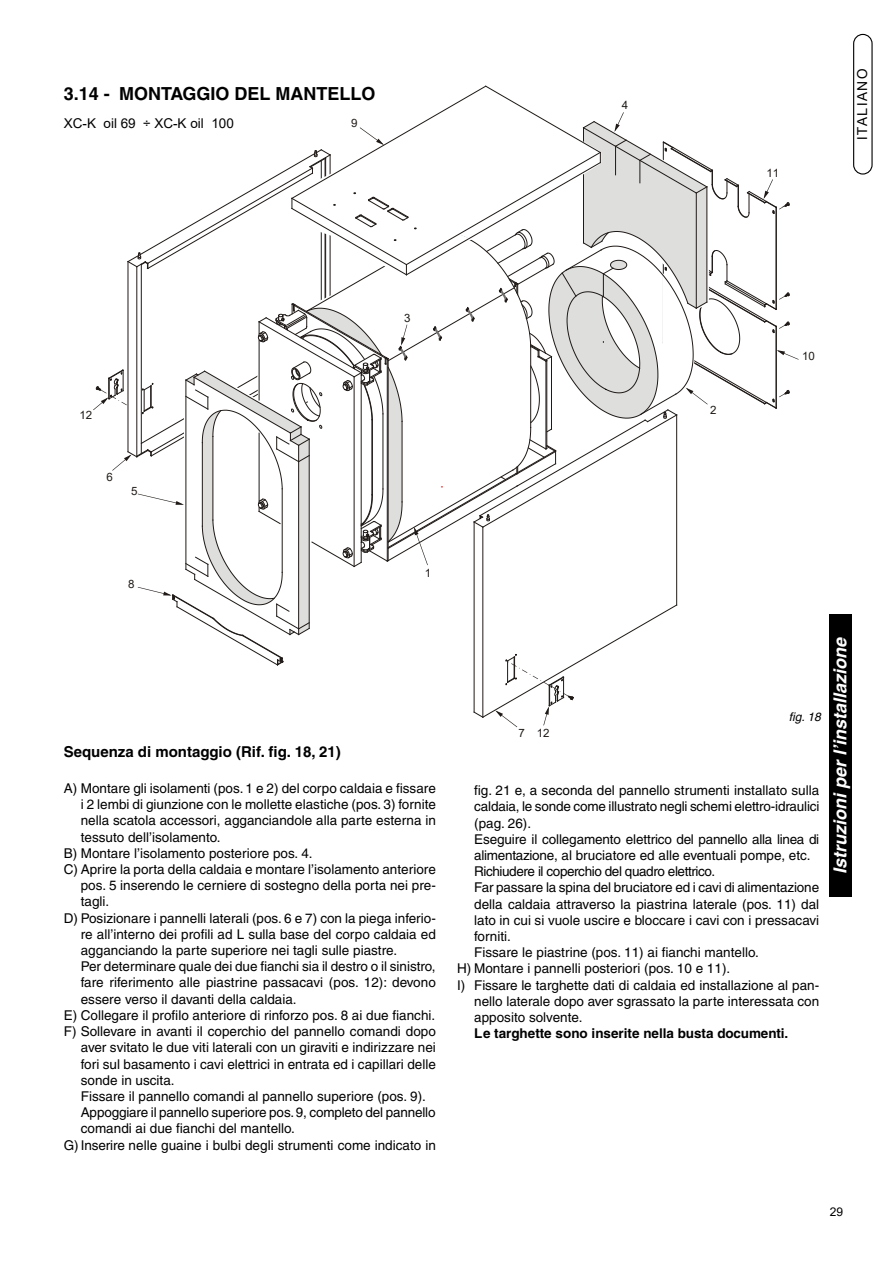
<style>
.page{position:relative;width:893px;height:1263px;background:#fff}
.page>*{position:absolute;margin:0;border:0;box-sizing:border-box;transform-origin:0 0}
.t1{font:italic 700 18px "Helvetica";color:#fff}
.t2{font:700 18px "Helvetica";color:#000}
.t3{font:700 15px "Helvetica";color:#000}
.t4{font:13.8px "Helvetica Neue";letter-spacing:.12em;color:#000}
.t5{font:13.5px "Helvetica";color:#000}
.t6{font:700 13.5px "Helvetica";color:#000}
.t7{font:13.5px "Helvetica";letter-spacing:-.03em;color:#000}
.t8{font:13.5px "Arial";color:#000}
.t9{font:italic 12px "Helvetica";color:#000}
.t10{font:12px "Arial";color:#000}
.t11{font:11.4px "Arial";color:#1f1a17}
</style>
<div class="page">
<div style="left:829px;top:614px;width:23px;height:283px;background:#000"></div>
<div style="left:853px;top:34px;width:20px;height:141px;border:1px solid #000;border-radius:9px"></div>
<svg style="left:93px;top:85px;width:706px;height:642px"></svg>
<h1 class="t2" style="left:64px;top:83px;width:313px">3.14 - MONTAGGIO DEL MANTELLO</h1>
<p class="t8" style="left:64px;top:114px;width:172px">XC-K oil 69 ÷ XC-K oil 100</p>
<p class="t11" style="left:351px;top:115px;width:8px">9</p>
<p class="t11" style="left:622px;top:98px;width:8px">4</p>
<p class="t11" style="left:767px;top:165px;width:14px">11</p>
<p class="t4" style="left:854px;top:140px;width:73px;rotate:-90deg">ITALIANO</p>
<p class="t11" style="left:80px;top:407px;width:14px">12</p>
<p class="t11" style="left:106px;top:469px;width:8px">6</p>
<p class="t11" style="left:131px;top:483px;width:8px">5</p>
<p class="t11" style="left:404px;top:310px;width:8px">3</p>
<p class="t11" style="left:710px;top:402px;width:8px">2</p>
<p class="t11" style="left:802px;top:348px;width:14px">10</p>
<p class="t11" style="left:128px;top:576px;width:8px">8</p>
<p class="t11" style="left:425px;top:566px;width:8px">1</p>
<p class="t3" style="left:64px;top:743px;width:278px">Sequenza di montaggio (Rif. fig. 18, 21)</p>
<p class="t5" style="left:64px;top:780px;width:374px">A) Montare gli isolamenti (pos. 1 e 2) del corpo caldaia e fissare</p>
<p class="t5" style="left:81px;top:797px;width:357px">i 2 lembi di giunzione con le mollette elastiche (pos. 3) fornite</p>
<p class="t5" style="left:81px;top:813px;width:357px">nella scatola accessori, agganciandole alla parte esterna in</p>
<p class="t5" style="left:81px;top:829px;width:141px">tessuto dell’isolamento.</p>
<p class="t5" style="left:64px;top:845px;width:250px">B) Montare l’isolamento posteriore pos. 4.</p>
<p class="t5" style="left:64px;top:861px;width:374px">C) Aprire la porta della caldaia e montare l’isolamento anteriore</p>
<p class="t5" style="left:81px;top:878px;width:356px">pos. 5 inserendo le cerniere di sostegno della porta nei pre-</p>
<p class="t5" style="left:81px;top:894px;width:30px">tagli.</p>
<p class="t5" style="left:64px;top:910px;width:374px">D) Posizionare i pannelli laterali (pos. 6 e 7) con la piega inferio-</p>
<p class="t5" style="left:81px;top:926px;width:357px">re all’interno dei profili ad L sulla base del corpo caldaia ed</p>
<p class="t5" style="left:81px;top:942px;width:318px">agganciando la parte superiore nei tagli sulle piastre.</p>
<p class="t5" style="left:81px;top:959px;width:356px">Per determinare quale dei due fianchi sia il destro o il sinistro,</p>
<p class="t5" style="left:81px;top:975px;width:357px">fare riferimento alle piastrine passacavi (pos. 12): devono</p>
<p class="t5" style="left:81px;top:991px;width:217px">essere verso il davanti della caldaia.</p>
<p class="t5" style="left:64px;top:1007px;width:373px">E) Collegare il profilo anteriore di rinforzo pos. 8 ai due fianchi.</p>
<p class="t5" style="left:64px;top:1023px;width:374px">F) Sollevare in avanti il coperchio del pannello comandi dopo</p>
<p class="t5" style="left:81px;top:1040px;width:357px">aver svitato le due viti laterali con un giraviti e indirizzare nei</p>
<p class="t5" style="left:81px;top:1056px;width:357px">fori sul basamento i cavi elettrici in entrata ed i capillari delle</p>
<p class="t5" style="left:81px;top:1072px;width:95px">sonde in uscita.</p>
<p class="t5" style="left:81px;top:1088px;width:347px">Fissare il pannello comandi al pannello superiore (pos. 9).</p>
<p class="t5" style="left:81px;top:1104px;width:356px">Appoggiare il pannello superiore pos. 9, completo del pannello</p>
<p class="t5" style="left:81px;top:1121px;width:216px">comandi ai due fianchi del mantello.</p>
<p class="t5" style="left:64px;top:1137px;width:374px">G)Inserire nelle guaine i bulbi degli strumenti come indicato in</p>
<p class="t11" style="left:518px;top:725px;width:33px">7 12</p>
<p class="t9" style="left:789px;top:710px;width:33px">fig. 18</p>
<p class="t5" style="left:474px;top:782px;width:347px">fig. 21 e, a seconda del pannello strumenti installato sulla</p>
<p class="t5" style="left:474px;top:799px;width:347px">caldaia, le sonde come illustrato negli schemi elettro-idraulici</p>
<p class="t5" style="left:474px;top:815px;width:58px">(pag. 26).</p>
<p class="t5" style="left:474px;top:831px;width:347px">Eseguire il collegamento elettrico del pannello alla linea di</p>
<p class="t5" style="left:474px;top:847px;width:338px">alimentazione, al bruciatore ed alle eventuali pompe, etc.</p>
<p class="t7" style="left:474px;top:863px;width:243px">Richiudere il coperchio del quadro elettrico.</p>
<p class="t5" style="left:474px;top:880px;width:346px">Far passare la spina del bruciatore ed i cavi di alimentazione</p>
<p class="t5" style="left:474px;top:896px;width:347px">della caldaia attraverso la piastrina laterale (pos. 11) dal</p>
<p class="t5" style="left:474px;top:912px;width:347px">lato in cui si vuole uscire e bloccare i cavi con i pressacavi</p>
<p class="t5" style="left:474px;top:928px;width:38px">forniti.</p>
<p class="t5" style="left:474px;top:944px;width:286px">Fissare le piastrine (pos. 11) ai fianchi mantello.</p>
<p class="t5" style="left:457px;top:961px;width:275px">H) Montare i pannelli posteriori (pos. 10 e 11).</p>
<p class="t5" style="left:457px;top:977px;width:364px">I) Fissare le targhette dati di caldaia ed installazione al pan-</p>
<p class="t5" style="left:474px;top:993px;width:347px">nello laterale dopo aver sgrassato la parte interessata con</p>
<p class="t5" style="left:474px;top:1009px;width:110px">apposito solvente.</p>
<p class="t6" style="left:474px;top:1025px;width:315px">Le targhette sono inserite nella busta documenti.</p>
<h1 class="t1" style="left:829px;top:874px;width:239px;rotate:-90deg">Istruzioni per l’installazione</h1>
<p class="t10" style="left:830px;top:1204px;width:15px">29</p>
</div>
